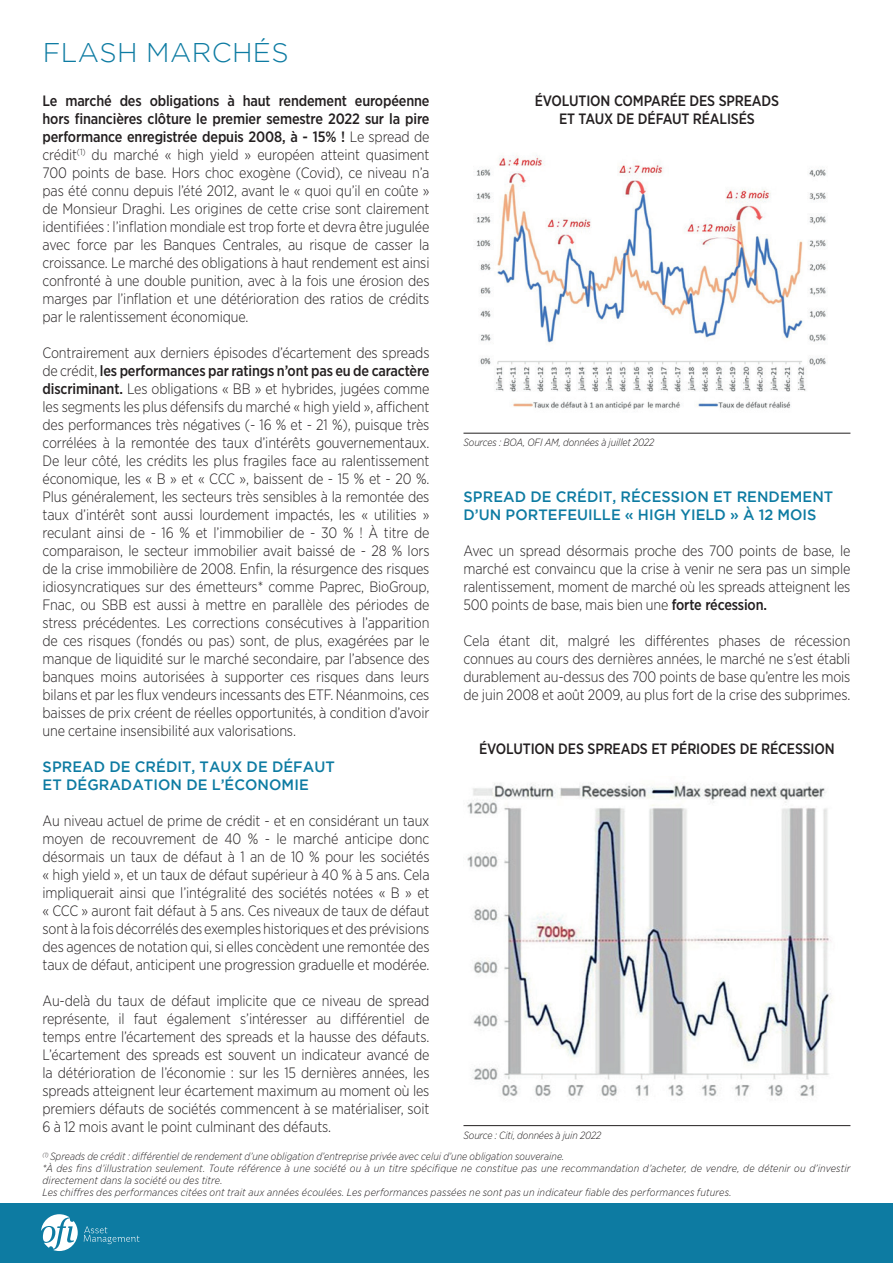
<style>
.page{position:relative;width:893px;height:1263px;background:#fff}
.page>*{position:absolute;margin:0;border:0;box-sizing:border-box;transform-origin:0 0}
.t1{font:300 27px "Gotham";letter-spacing:.015em;color:#0d7ba2}
.t2{font:300 15px/18px "Gotham Narrow";letter-spacing:-.01em;color:#231f20;text-align:justify}
.t3{font:500 15px/18px "Gotham";letter-spacing:.005em;color:#0d7ba2}
.t4{font:500 15px/18px "Gotham Narrow";letter-spacing:-.01em;color:#231f20;text-align:center}
.t5{font:italic 300 10.5px/12px "Gotham Narrow";letter-spacing:.01em;color:#231f20}
.t6{font:italic 300 10.5px "Gotham Narrow";letter-spacing:-.01em;color:#231f20}
.s1{font-weight:500}
</style>
<div class="page">
<div style="left:0;top:1203px;width:893px;height:60px;background:#0d7ba2"></div>
<svg style="left:84px;top:1226px;width:55px;height:18px"></svg>
<svg style="left:41px;top:1214px;width:37px;height:37px"></svg>
<hr style="left:463px;top:433px;width:387px;height:1px;background:#231f20">
<hr style="left:463px;top:1125px;width:387px;height:1px;background:#231f20">
<img style="left:476px;top:155px;width:350px;height:255px">
<img style="left:467px;top:783px;width:366px;height:316px">
<h1 class="t1" style="left:43px;top:38px;width:247px">FLASH MARCHÉS</h1>
<p class="t2" style="left:43px;top:91px;width:388px"><span class="s1">Le marché des obligations à haut rendement européenne hors financières clôture le premier semestre 2022 sur la pire performance enregistrée depuis 2008, à - 15% !</span> Le spread de crédit<sup>(1)</sup> du marché « high yield » européen atteint quasiment 700 points de base. Hors choc exogène (Covid), ce niveau n’a pas été connu depuis l’été 2012, avant le « quoi qu’il en coûte » de Monsieur Draghi. Les origines de cette crise sont clairement identifiées : l’inflation mondiale est trop forte et devra être jugulée avec force par les Banques Centrales, au risque de casser la croissance. Le marché des obligations à haut rendement est ainsi confronté à une double punition, avec à la fois une érosion des marges par l’inflation et une détérioration des ratios de crédits par le ralentissement économique.</p>
<p class="t2" style="left:43px;top:343px;width:388px">Contrairement aux derniers épisodes d’écartement des spreads de crédit, <span class="s1">les performances par ratings n’ont pas eu de caractère discriminant.</span> Les obligations « BB » et hybrides, jugées comme les segments les plus défensifs du marché « high yield », affichent des performances très négatives (- 16 % et - 21 %), puisque très corrélées à la remontée des taux d’intérêts gouvernementaux.<br>De leur côté, les crédits les plus fragiles face au ralentissement économique, les « B » et « CCC », baissent de - 15 % et - 20 %.<br>Plus généralement, les secteurs très sensibles à la remontée des taux d’intérêt sont aussi lourdement impactés, les « utilities » reculant ainsi de - 16 % et l’immobilier de - 30 % ! À titre de comparaison, le secteur immobilier avait baissé de - 28 % lors de la crise immobilière de 2008. Enfin, la résurgence des risques idiosyncratiques sur des émetteurs* comme Paprec, BioGroup, Fnac, ou SBB est aussi à mettre en parallèle des périodes de stress précédentes. Les corrections consécutives à l’apparition de ces risques (fondés ou pas) sont, de plus, exagérées par le manque de liquidité sur le marché secondaire, par l’absence des banques moins autorisées à supporter ces risques dans leurs bilans et par les flux vendeurs incessants des ETF. Néanmoins, ces baisses de prix créent de réelles opportunités, à condition d’avoir une certaine insensibilité aux valorisations.</p>
<p class="t3" style="left:43px;top:757px;width:294px">SPREAD DE CRÉDIT, TAUX DE DÉFAUT<br>ET DÉGRADATION DE L’ÉCONOMIE</p>
<p class="t2" style="left:43px;top:811px;width:389px">Au niveau actuel de prime de crédit - et en considérant un taux moyen de recouvrement de 40 % - le marché anticipe donc désormais un taux de défaut à 1 an de 10 % pour les sociétés « high yield », et un taux de défaut supérieur à 40 % à 5 ans. Cela impliquerait ainsi que l’intégralité des sociétés notées « B » et « CCC » auront fait défaut à 5 ans. Ces niveaux de taux de défaut sont à la fois décorrélés des exemples historiques et des prévisions des agences de notation qui, si elles concèdent une remontée des taux de défaut, anticipent une progression graduelle et modérée.</p>
<p class="t2" style="left:43px;top:991px;width:388px">Au-delà du taux de défaut implicite que ce niveau de spread représente, il faut également s’intéresser au différentiel de temps entre l’écartement des spreads et la hausse des défauts.<br>L’écartement des spreads est souvent un indicateur avancé de la détérioration de l’économie : sur les 15 dernières années, les spreads atteignent leur écartement maximum au moment où les premiers défauts de sociétés commencent à se matérialiser, soit 6 à 12 mois avant le point culminant des défauts.</p>
<p class="t4" style="left:535px;top:91px;width:246px">ÉVOLUTION COMPARÉE DES SPREADS<br>ET TAUX DE DÉFAUT RÉALISÉS</p>
<p class="t6" style="left:463px;top:436px;width:192px">Sources : BOA, OFI AM, données à juillet 2022</p>
<p class="t3" style="left:464px;top:487px;width:371px">SPREAD DE CRÉDIT, RÉCESSION ET RENDEMENT<br>D’UN PORTEFEUILLE « HIGH YIELD » À 12 MOIS</p>
<p class="t2" style="left:463px;top:541px;width:388px">Avec un spread désormais proche des 700 points de base, le marché est convaincu que la crise à venir ne sera pas un simple ralentissement, moment de marché où les spreads atteignent les 500 points de base, mais bien une <span class="s1">forte récession.</span></p>
<p class="t2" style="left:463px;top:631px;width:388px">Cela étant dit, malgré les différentes phases de récession connues au cours des dernières années, le marché ne s’est établi durablement au-dessus des 700 points de base qu’entre les mois de juin 2008 et août 2009, au plus fort de la crise des subprimes.</p>
<p class="t4" style="left:479px;top:739px;width:357px">ÉVOLUTION DES SPREADS ET PÉRIODES DE RÉCESSION</p>
<p class="t5" style="left:43px;top:1124px;width:560px;line-height:21.5px;text-indent:421px">Source : Citi, données à juin 2022 <sup>(1)</sup> Spreads de crédit : différentiel de rendement d’une obligation d’entreprise privée avec celui d’une obligation souveraine.</p>
<p class="t5" style="left:43px;top:1162px;width:809px">*À des fins d’illustration seulement. Toute référence à une société ou à un titre spécifique ne constitue pas une recommandation d’acheter, de vendre, de détenir ou d’investir directement dans la société ou des titre.<br>Les chiffres des performances citées ont trait aux années écoulées. Les performances passées ne sont pas un indicateur fiable des performances futures.</p>
</div>
